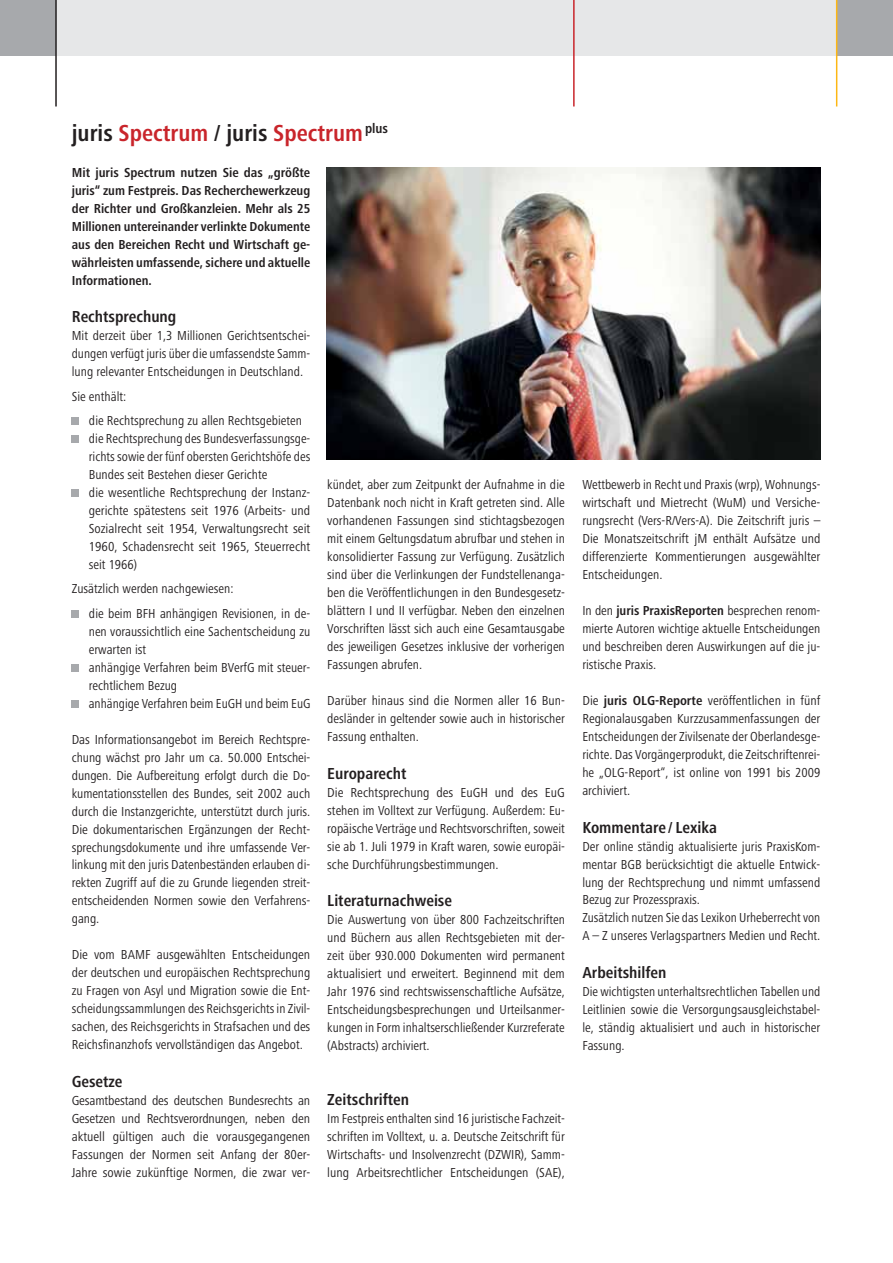
<style>
.page{position:relative;width:893px;height:1263px;background:#fff}
.page>*{position:absolute;margin:0;border:0;box-sizing:border-box;transform-origin:0 0}
.t1{font:700 condensed 24px "Frutiger Next Pro";color:#c9252b}
.t2{font:700 condensed 16.5px "Frutiger Next Pro";color:#231f20}
.t3{font:condensed 13.5px/18px "Frutiger Next Pro";color:#231f20;text-align:justify}
.t4{font:700 condensed 13.5px/18px "Frutiger Next Pro";color:#231f20;text-align:justify}
.s1{color:#231f20}
.s2{font-weight:700}
</style>
<div class="page">
<div style="left:55px;top:0;width:782px;height:56px;background:#e6e7e8"></div>
<div style="left:0;top:0;width:55px;height:56px;background:#a7a9ac"></div>
<div style="left:837px;top:0;width:56px;height:56px;background:#a7a9ac"></div>
<hr style="left:55px;top:0;width:2px;height:107px;background:#231f20">
<hr style="left:836px;top:0;width:1px;height:107px;background:#fdb714">
<hr style="left:573px;top:0;width:2px;height:107px;background:#c9252b">
<div style="left:72px;top:418px;width:7px;height:7px;background:#a7a9ac"></div>
<div style="left:72px;top:436px;width:7px;height:7px;background:#a7a9ac"></div>
<div style="left:72px;top:490px;width:7px;height:7px;background:#a7a9ac"></div>
<div style="left:72px;top:611px;width:7px;height:7px;background:#a7a9ac"></div>
<div style="left:72px;top:665px;width:7px;height:7px;background:#a7a9ac"></div>
<div style="left:72px;top:701px;width:7px;height:7px;background:#a7a9ac"></div>
<img style="left:327px;top:167px;width:494px;height:292px">
<h1 class="t1" style="left:72px;top:123px;width:318px"><span class="s1">juris</span> Spectrum <span class="s1">/ juris</span> Spectrum<sup>plus</sup></h1>
<p class="t4" style="left:72px;top:164px;width:240px">Mit juris Spectrum nutzen Sie das „größte juris“ zum Festpreis. Das Recherchewerkzeug der Richter und Großkanzleien. Mehr als 25<br>Millionen untereinander verlinkte Dokumente aus den Bereichen Recht und Wirtschaft ge&shy;währleisten umfassende, sichere und aktuelle Informationen.</p>
<p class="t2" style="left:72px;top:310px;width:106px">Rechtsprechung</p>
<p class="t3" style="left:72px;top:328px;width:240px">Mit derzeit über 1,3 Millionen Gerichtsentschei&shy;dungen verfügt juris über die umfassendste Samm&shy;lung relevanter Entscheidungen in Deutschland.</p>
<p class="t3" style="left:89px;top:385px;width:215px;line-height:24.3px;text-indent:-17px">Sie enthält:<br>die Rechtsprechung zu allen Rechtsgebieten</p>
<p class="t3" style="left:89px;top:430px;width:223px;text-align:left">die Rechtsprechung des Bundesverfassungsge&shy;richts sowie der fünf obersten Gerichtshöfe des Bundes seit Bestehen dieser Gerichte<br>die wesentliche Rechtsprechung der Instanz&shy;gerichte spätestens seit 1976 (Arbeits- und Sozialrecht seit 1954, Verwaltungsrecht seit 1960, Schadensrecht seit 1965, Steuerrecht seit 1966)</p>
<p class="t3" style="left:89px;top:578px;width:223px;line-height:24.3px;text-indent:-17px">Zusätzlich werden nachgewiesen:<br>die beim BFH anhängigen Revisionen, in de-</p>
<p class="t3" style="left:89px;top:623px;width:223px;text-align:left">nen voraussichtlich eine Sachentscheidung zu erwarten ist<br>anhängige Verfahren beim BVerfG mit steuer&shy;rechtlichem Bezug<br>anhängige Verfahren beim EuGH und beim EuG</p>
<p class="t3" style="left:72px;top:731px;width:240px">Das Informationsangebot im Bereich Rechtspre&shy;chung wächst pro Jahr um ca. 50.000 Entschei&shy;dungen. Die Aufbereitung erfolgt durch die Do&shy;kumentationsstellen des Bundes, seit 2002 auch durch die Instanzgerichte, unterstützt durch juris.<br>Die dokumentarischen Ergänzungen der Recht&shy;sprechungsdokumente und ihre umfassende Ver&shy;linkung mit den juris Datenbeständen erlauben di&shy;rekten Zugriff auf die zu Grunde liegenden streit&shy;entscheidenden Normen sowie den Verfahrens&shy;gang.</p>
<p class="t3" style="left:72px;top:947px;width:240px">Die vom BAMF ausgewählten Entscheidungen der deutschen und europäischen Rechtsprechung zu Fragen von Asyl und Migration sowie die Ent&shy;scheidungssammlungen des Reichsgerichts in Zivil&shy;sachen, des Reichsgerichts in Strafsachen und des Reichsfinanzhofs vervollständigen das Angebot.</p>
<p class="t2" style="left:72px;top:1075px;width:52px">Gesetze</p>
<p class="t3" style="left:72px;top:1092px;width:240px">Gesamtbestand des deutschen Bundesrechts an Gesetzen und Rechtsverordnungen, neben den aktuell gültigen auch die vorausgegangenen Fassungen der Normen seit Anfang der 80er-Jahre sowie zukünftige Normen, die zwar ver-</p>
<p class="t3" style="left:327px;top:477px;width:239px">kündet, aber zum Zeitpunkt der Aufnahme in die Datenbank noch nicht in Kraft getreten sind. Alle vorhandenen Fassungen sind stichtagsbezogen mit einem Geltungsdatum abrufbar und stehen in konsolidierter Fassung zur Verfügung. Zusätzlich sind über die Verlinkungen der Fundstellenanga&shy;ben die Veröffentlichungen in den Bundesgesetz&shy;blättern I und II verfügbar. Neben den einzelnen Vorschriften lässt sich auch eine Gesamtausgabe des jeweiligen Gesetzes inklusive der vorherigen Fassungen abrufen.</p>
<p class="t3" style="left:327px;top:693px;width:239px">Darüber hinaus sind die Normen aller 16 Bun&shy;desländer in geltender sowie auch in historischer Fassung enthalten.</p>
<p class="t2" style="left:327px;top:766px;width:81px">Europarecht</p>
<p class="t3" style="left:327px;top:784px;width:239px">Die Rechtsprechung des EuGH und des EuG stehen im Volltext zur Verfügung. Außerdem: Eu&shy;ropäische Verträge und Rechtsvorschriften, soweit sie ab 1. Juli 1979 in Kraft waren, sowie europäi&shy;sche Durchführungsbestimmungen.</p>
<p class="t2" style="left:327px;top:894px;width:126px">Literaturnachweise</p>
<p class="t3" style="left:327px;top:912px;width:239px">Die Auswertung von über 800 Fachzeitschriften und Büchern aus allen Rechtsgebieten mit der&shy;zeit über 930.000 Dokumenten wird permanent aktualisiert und erweitert. Beginnend mit dem Jahr 1976 sind rechtswissenschaftliche Aufsätze, Entscheidungsbesprechungen und Urteilsanmer&shy;kungen in Form inhaltserschließender Kurzreferate (Abstracts) archiviert.</p>
<p class="t2" style="left:327px;top:1093px;width:83px">Zeitschriften</p>
<p class="t3" style="left:327px;top:1111px;width:239px">Im Festpreis enthalten sind 16 juristische Fachzeit&shy;schriften im Volltext, u. a. Deutsche Zeitschrift für Wirtschafts- und Insolvenzrecht (DZWIR), Samm&shy;lung Arbeitsrechtlicher Entscheidungen (SAE),</p>
<p class="t3" style="left:582px;top:477px;width:240px">Wettbewerb in Recht und Praxis (wrp), Wohnungs&shy;wirtschaft und Mietrecht (WuM) und Versiche&shy;rungsrecht (Vers-R/Vers-A). Die Zeitschrift juris – Die Monatszeitschrift jM enthält Aufsätze und differenzierte Kommentierungen ausgewählter Entscheidungen.</p>
<p class="t3" style="left:582px;top:603px;width:240px">In den <span class="s2">juris PraxisReporten</span> besprechen renom&shy;mierte Autoren wichtige aktuelle Entscheidungen und beschreiben deren Auswirkungen auf die ju&shy;ristische Praxis.</p>
<p class="t3" style="left:582px;top:693px;width:240px">Die <span class="s2">juris OLG-Reporte</span> veröffentlichen in fünf Regionalausgaben Kurzzusammenfassungen der Entscheidungen der Zivilsenate der Oberlandesge&shy;richte. Das Vorgängerprodukt, die Zeitschriftenrei&shy;he „OLG-Report“, ist online von 1991 bis 2009 archiviert.</p>
<p class="t2" style="left:582px;top:820px;width:136px">Kommentare / Lexika</p>
<p class="t3" style="left:582px;top:838px;width:240px;text-align:left">Der online ständig aktualisierte juris PraxisKom&shy;mentar BGB berücksichtigt die aktuelle Entwick&shy;lung der Rechtsprechung und nimmt umfassend Bezug zur Prozesspraxis.<br>Zusätzlich nutzen Sie das Lexikon Urheberrecht von A – Z unseres Verlagspartners Medien und Recht.</p>
<p class="t2" style="left:582px;top:966px;width:86px">Arbeitshilfen</p>
<p class="t3" style="left:582px;top:984px;width:240px">Die wichtigsten unterhaltsrechtlichen Tabellen und Leitlinien sowie die Versorgungsausgleichstabel&shy;le, ständig aktualisiert und auch in historischer Fassung.</p>
</div>
